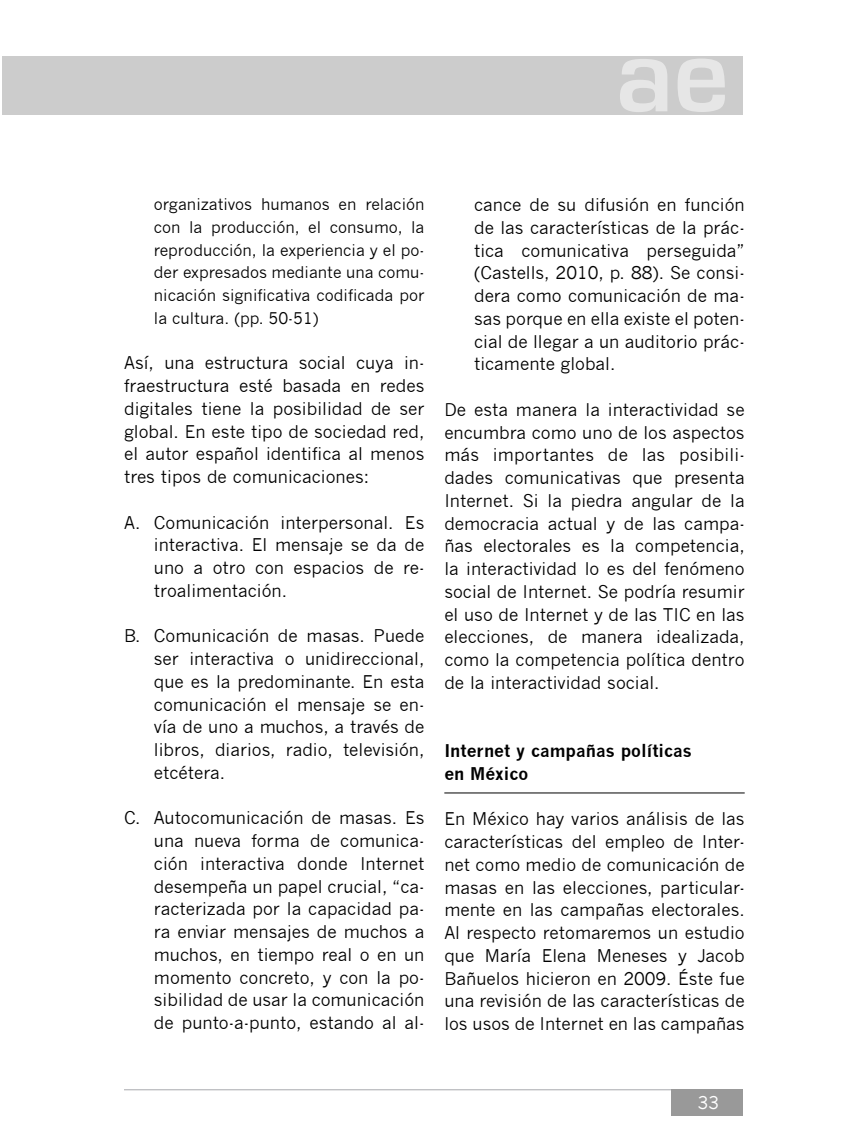
<style>
.page{position:relative;width:844px;height:1141px;background:#fff}
.page>*{position:absolute;margin:0;border:0;box-sizing:border-box;transform-origin:0 0}
.t1{font:17.15px/22.8px "News Gothic";color:#000;text-align:justify}
.t2{font:700 17.15px/22.8px "News Gothic";color:#000}
.t3{font:17.15px "News Gothic";color:#fff}
.t4{font:15.75px/22.8px "News Gothic";color:#000;text-align:justify}
</style>
<div class="page">
<div style="left:2px;top:56px;width:740px;height:59px;background:#ccc"></div>
<svg style="left:620px;top:59px;width:47px;height:53px"></svg>
<svg style="left:678px;top:59px;width:46px;height:53px"></svg>
<hr style="left:124px;top:1089px;width:618px;height:1px;background:#a7a9ac">
<div style="left:671px;top:1090px;width:71px;height:26px;background:#999"></div>
<hr style="left:444px;top:793px;width:300px;height:1px;background:#000">
<p class="t4" style="left:154px;top:193px;width:272px">organizativos humanos en relación con la producción, el consumo, la reproducción, la experiencia y el po&shy;der expresados mediante una comu&shy;nicación significativa codificada por la cultura. (pp. 50-51)</p>
<p class="t1" style="left:124px;top:352px;width:302px">Así, una estructura social cuya in&shy;fraestructura esté basada en redes digitales tiene la posibilidad de ser global. En este tipo de sociedad red, el autor español identifica al menos tres tipos de comunicaciones:</p>
<p class="t1" style="left:154px;top:511px;width:272px;text-indent:-30px">A. Comunicación interpersonal. Es interactiva. El mensaje se da de uno a otro con espacios de re&shy;troalimentación.</p>
<p class="t1" style="left:154px;top:625px;width:272px;text-indent:-30px">B. Comunicación de masas. Puede ser interactiva o unidireccional, que es la predominante. En esta comunicación el mensaje se en&shy;vía de uno a muchos, a través de libros, diarios, radio, televisión, etcétera.</p>
<p class="t1" style="left:154px;top:807px;width:272px;text-indent:-30px">C. Autocomunicación de masas. Es una nueva forma de comunica&shy;ción interactiva donde Internet desempeña un papel crucial, “ca&shy;racterizada por la capacidad pa&shy;ra enviar mensajes de muchos a muchos, en tiempo real o en un momento concreto, y con la po&shy;sibilidad de usar la comunicación de punto-a-punto, estando al al-</p>
<p class="t1" style="left:474px;top:194px;width:272px">cance de su difusión en función de las características de la prác&shy;tica comunicativa perseguida” (Castells, 2010, p. 88). Se consi&shy;dera como comunicación de ma&shy;sas porque en ella existe el poten&shy;cial de llegar a un auditorio prác&shy;ticamente global.</p>
<p class="t1" style="left:444px;top:398px;width:302px">De esta manera la interactividad se encumbra como uno de los aspectos más importantes de las posibili&shy;dades comunicativas que presenta Internet. Si la piedra angular de la democracia actual y de las campa&shy;ñas electorales es la competencia, la interactividad lo es del fenómeno social de Internet. Se podría resumir el uso de Internet y de las TIC en las elecciones, de manera idealizada, como la competencia política dentro de la interactividad social.</p>
<p class="t2" style="left:444px;top:739px;width:249px">Internet y campañas políticas en México</p>
<p class="t1" style="left:444px;top:808px;width:302px">En México hay varios análisis de las características del empleo de Inter&shy;net como medio de comunicación de masas en las elecciones, particular&shy;mente en las campañas electorales.<br>Al respecto retomaremos un estudio que María Elena Meneses y Jacob Bañuelos hicieron en 2009. Éste fue una revisión de las características de los usos de Internet en las campañas</p>
<p class="t3" style="left:697px;top:1093px;width:23px">33</p>
</div>
